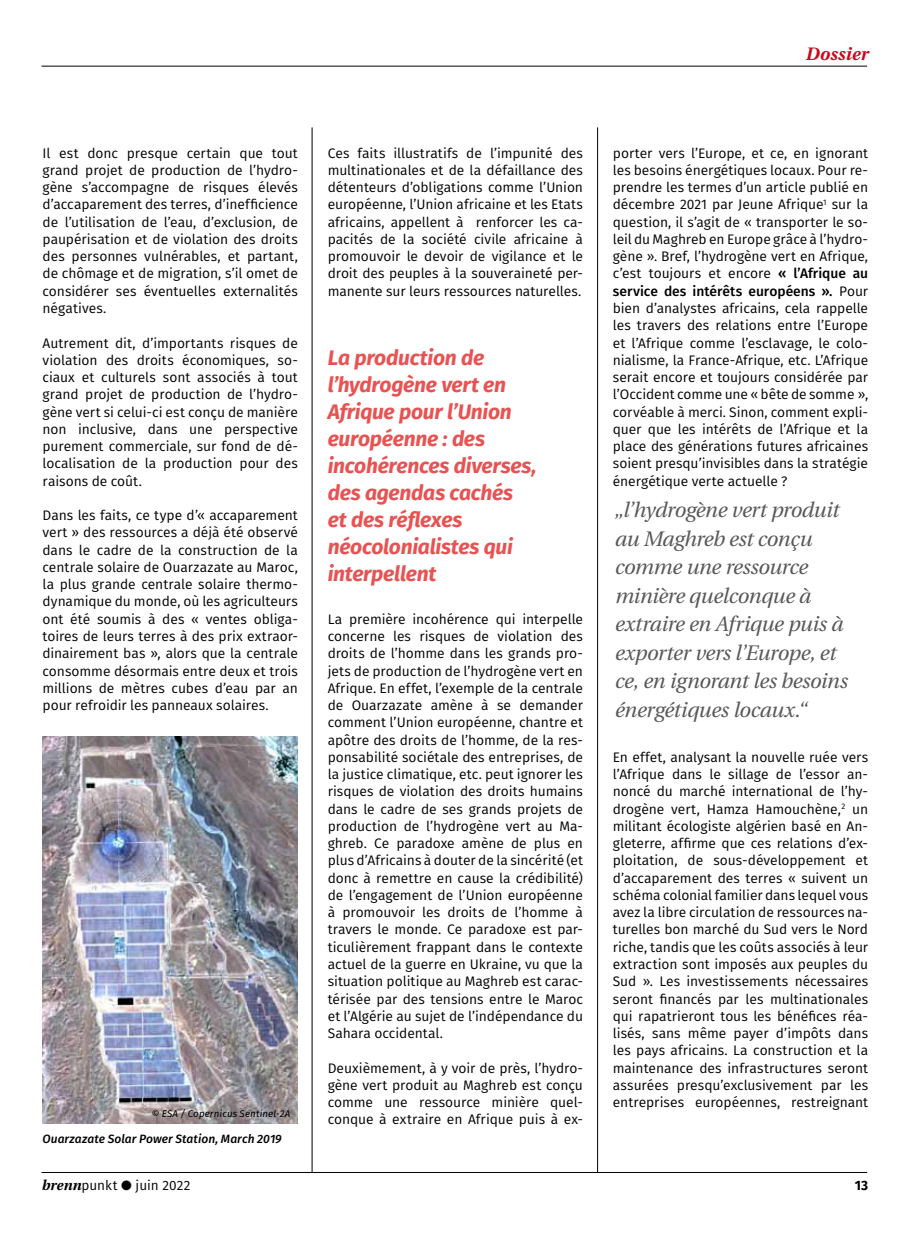
<style>
.page{position:relative;width:915px;height:1234px;background:#fff}
.page>*{position:absolute;margin:0;border:0;box-sizing:border-box;transform-origin:0 0}
.t1{font:italic 21px/28.5px "Heuristica";letter-spacing:-.015em;color:#58585a}
.t2{font:italic 700 21px/27px "Fira Sans";letter-spacing:-.015em;color:#e85252}
.t3{font:italic 700 18px "Heuristica";letter-spacing:.01em;color:#cd071e}
.t4{font:13.8px/17.2px "Fira Sans";letter-spacing:-.005em;color:#000;text-align:justify}
.t5{font:13.5px "Fira Sans";letter-spacing:.005em;color:#000}
.t6{font:700 13.5px "Fira Sans";color:#000}
.t7{font:italic 500 12px "Fira Sans";letter-spacing:.005em;color:#000}
.t8{font:italic 9.75px "Fira Sans";letter-spacing:.015em;color:#000}
.s1{font-weight:500}
.s2{font-family:"Heuristica";font-weight:700;font-style:italic;font-size:14.25px}
</style>
<div class="page">
<hr style="left:41px;top:66px;width:825px;height:1px;background:#000">
<hr style="left:41px;top:1171px;width:825px;height:1px;background:#000">
<hr style="left:597px;top:127px;width:1px;height:1044px;background:#000">
<hr style="left:312px;top:127px;width:1px;height:1044px;background:#000">
<img style="left:42px;top:736px;width:256px;height:386px">
<h2 class="t3" style="left:805px;top:40px;width:64px">Dossier</h2>
<p class="t4" style="left:43px;top:144px;width:257px">Il est donc presque certain que tout grand projet de production de l’hydro&shy;gène s’accompagne de risques élevés d’accaparement des terres, d’inefficience de l’utilisation de l’eau, d’exclusion, de paupérisation et de violation des droits des personnes vulnérables, et partant, de chômage et de migration, s’il omet de considérer ses éventuelles externalités négatives.</p>
<p class="t4" style="left:43px;top:333px;width:257px">Autrement dit, d’importants risques de violation des droits économiques, so&shy;ciaux et culturels sont associés à tout grand projet de production de l’hydro&shy;gène vert si celui-ci est conçu de manière non inclusive, dans une perspective purement commerciale, sur fond de dé&shy;localisation de la production pour des raisons de coût.</p>
<p class="t4" style="left:43px;top:506px;width:257px">Dans les faits, ce type d’« accaparement vert » des ressources a déjà été observé dans le cadre de la construction de la centrale solaire de Ouarzazate au Maroc, la plus grande centrale solaire thermo&shy;dynamique du monde, où les agriculteurs ont été soumis à des « ventes obliga&shy;toires de leurs terres à des prix extraor&shy;dinairement bas », alors que la centrale consomme désormais entre deux et trois millions de mètres cubes d’eau par an pour refroidir les panneaux solaires.</p>
<p class="t8" style="left:151px;top:1106px;width:140px">© ESA / Copernicus Sentinel-2A</p>
<p class="t7" style="left:43px;top:1128px;width:240px">Ouarzazate Solar Power Station, March 2019</p>
<p class="t4" style="left:327px;top:144px;width:257px">Ces faits illustratifs de l’impunité des multinationales et de la défaillance des détenteurs d’obligations comme l’Union européenne, l’Union africaine et les Etats africains, appellent à renforcer les ca&shy;pacités de la société civile africaine à promouvoir le devoir de vigilance et le droit des peuples à la souveraineté per&shy;manente sur leurs ressources naturelles.</p>
<h1 class="t2" style="left:327px;top:342px;width:210px">La production de l’hydrogène vert en<br>Afrique pour l’Union européenne : des incohérences diverses, des agendas cachés et des réflexes néocolonialistes qui interpellent</h1>
<p class="t4" style="left:327px;top:609px;width:257px">La première incohérence qui interpelle concerne les risques de violation des droits de l’homme dans les grands pro&shy;jets de production de l’hydrogène vert en Afrique. En effet, l’exemple de la centrale de Ouarzazate amène à se demander comment l’Union européenne, chantre et apôtre des droits de l’homme, de la res&shy;ponsabilité sociétale des entreprises, de la justice climatique, etc. peut ignorer les risques de violation des droits humains dans le cadre de ses grands projets de production de l’hydrogène vert au Ma&shy;ghreb. Ce paradoxe amène de plus en plus d’Africains à douter de la sincérité (et donc à remettre en cause la crédibilité) de l’engagement de l’Union européenne à promouvoir les droits de l’homme à travers le monde. Ce paradoxe est par&shy;ticulièrement frappant dans le contexte actuel de la guerre en Ukraine, vu que la situation politique au Maghreb est carac&shy;térisée par des tensions entre le Maroc et l’Algérie au sujet de l’indépendance du Sahara occidental.</p>
<p class="t4" style="left:327px;top:1058px;width:257px">Deuxièmement, à y voir de près, l’hydro&shy;gène vert produit au Maghreb est conçu comme une ressource minière quel&shy;conque à extraire en Afrique puis à ex-</p>
<p class="t4" style="left:612px;top:144px;width:257px">porter vers l’Europe, et ce, en ignorant les besoins énergétiques locaux. Pour re&shy;prendre les termes d’un article publié en décembre 2021 par Jeune Afrique<sup>1</sup> sur la question, il s’agit de « transporter le so&shy;leil du Maghreb en Europe grâce à l’hydro&shy;gène ». Bref, l’hydrogène vert en Afrique, c’est toujours et encore <span class="s1">« l’Afrique au service des intérêts européens ».</span> Pour bien d’analystes africains, cela rappelle les travers des relations entre l’Europe et l’Afrique comme l’esclavage, le colo&shy;nialisme, la France-Afrique, etc. L’Afrique serait encore et toujours considérée par l’Occident comme une « bête de somme », corvéable à merci. Sinon, comment expli&shy;quer que les intérêts de l’Afrique et la place des générations futures africaines soient presqu’invisibles dans la stratégie énergétique verte actuelle ?</p>
<h1 class="t1" style="left:614px;top:494px;width:234px">„l’hydrogène vert produit au Maghreb est conçu comme une ressource minière quelconque à extraire en Afrique puis à exporter vers l’Europe, et ce, en ignorant les besoins énergétiques locaux.“</h1>
<p class="t4" style="left:612px;top:747px;width:257px">En effet, analysant la nouvelle ruée vers l’Afrique dans le sillage de l’essor an&shy;noncé du marché international de l’hy&shy;drogène vert, Hamza Hamouchène,<sup>2</sup> un militant écologiste algérien basé en An&shy;gleterre, affirme que ces relations d’ex&shy;ploitation, de sous-développement et d’accaparement des terres « suivent un schéma colonial familier dans lequel vous avez la libre circulation de ressources na&shy;turelles bon marché du Sud vers le Nord riche, tandis que les coûts associés à leur extraction sont imposés aux peuples du Sud ». Les investissements nécessaires seront financés par les multinationales qui rapatrieront tous les bénéfices réa&shy;lisés, sans même payer d’impôts dans les pays africains. La construction et la maintenance des infrastructures seront assurées presqu’exclusivement par les entreprises européennes, restreignant</p>
<p class="t5" style="left:41px;top:1175px;width:150px"><span class="s2">brenn</span>punkt ● juin 2022</p>
<p class="t6" style="left:854px;top:1173px;width:15px">13</p>
</div>
